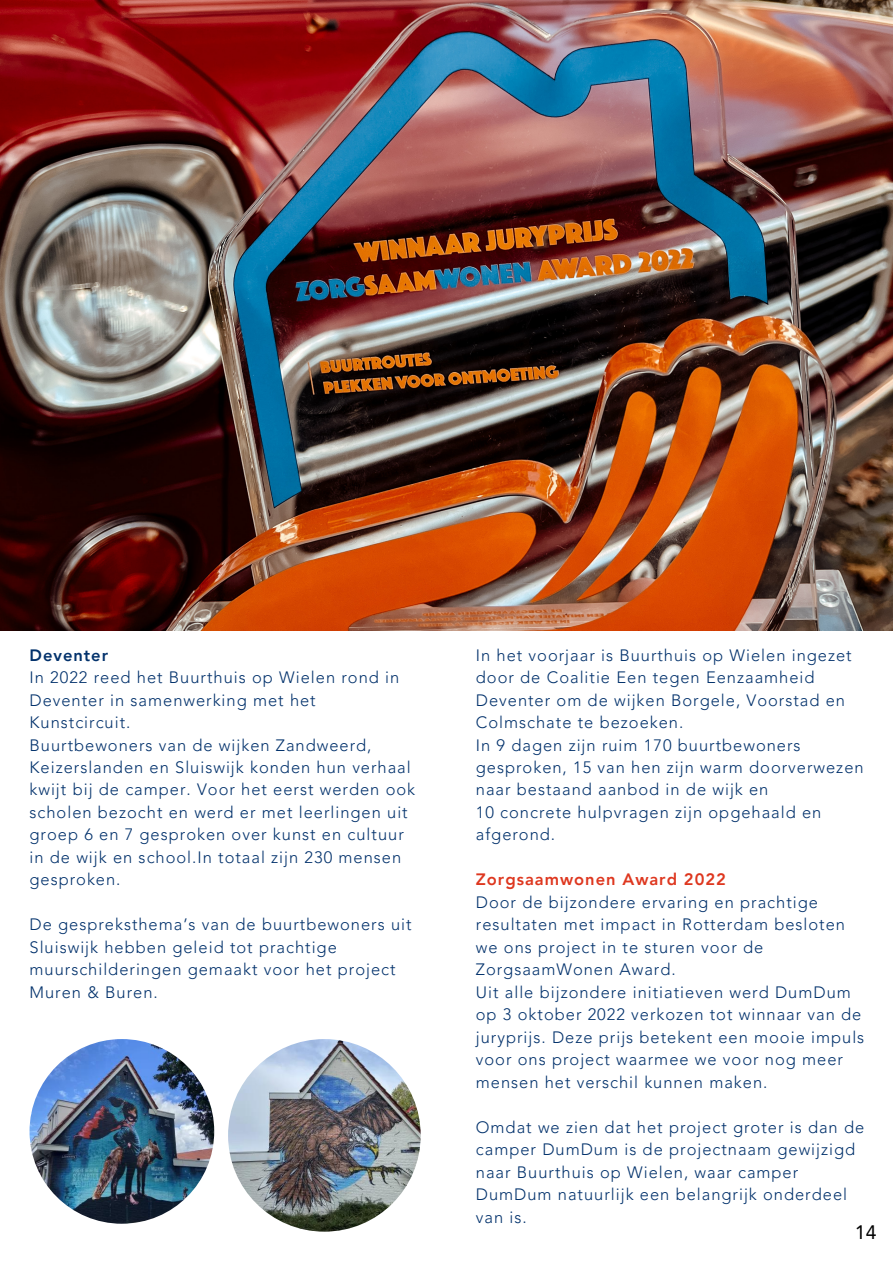
<style>
.page{position:relative;width:893px;height:1264px;background:#fff}
.page>*{position:absolute;margin:0;border:0;box-sizing:border-box;transform-origin:0 0}
.t1{font:19.5px "Avenir LT Pro";color:#000}
.t2{font:300 16.5px/22.5px "Avenir LT Pro";letter-spacing:.06em;color:#03326c}
.t3{font:800 16.5px "Avenir LT Pro";letter-spacing:.06em;color:#de371f}
.t4{font:800 16.5px "Avenir LT Pro";letter-spacing:.06em;color:#03326c}
</style>
<div class="page">
<img style="left:0;top:0;width:892px;height:630px">
<img style="left:30px;top:1039px;width:184px;height:184px;border-radius:50%">
<img style="left:228px;top:1039px;width:192px;height:192px;border-radius:50%">
<p class="t4" style="left:30px;top:648px;width:80px">Deventer</p>
<p class="t2" style="left:30px;top:667px;width:371px">In 2022 reed het Buurthuis op Wielen rond in<br>Deventer in samenwerking met het<br>Kunstcircuit.</p>
<p class="t2" style="left:30px;top:735px;width:387px">Buurtbewoners van de wijken Zandweerd, Keizerslanden en Sluiswijk konden hun verhaal kwijt bij de camper. Voor het eerst werden ook scholen bezocht en werd er met leerlingen uit groep 6 en 7 gesproken over kunst en cultuur in de wijk en school.In totaal zijn 230 mensen gesproken.</p>
<p class="t2" style="left:30px;top:915px;width:383px">De gespreksthema’s van de buurtbewoners uit Sluiswijk hebben geleid tot prachtige muurschilderingen gemaakt voor het project Muren &amp; Buren.</p>
<p class="t2" style="left:476px;top:645px;width:377px">In het voorjaar is Buurthuis op Wielen ingezet door de Coalitie Een tegen Eenzaamheid Deventer om de wijken Borgele, Voorstad en Colmschate te bezoeken.</p>
<p class="t2" style="left:476px;top:735px;width:389px">In 9 dagen zijn ruim 170 buurtbewoners gesproken, 15 van hen zijn warm doorverwezen naar bestaand aanbod in de wijk en</p>
<p class="t2" style="left:476px;top:802px;width:347px">10 concrete hulpvragen zijn opgehaald en afgerond.</p>
<p class="t3" style="left:476px;top:873px;width:251px">Zorgsaamwonen Award 2022</p>
<p class="t2" style="left:476px;top:892px;width:371px">Door de bijzondere ervaring en prachtige resultaten met impact in Rotterdam besloten we ons project in te sturen voor de ZorgsaamWonen Award.</p>
<p class="t2" style="left:476px;top:982px;width:390px">Uit alle bijzondere initiatieven werd DumDum op 3 oktober 2022 verkozen tot winnaar van de juryprijs. Deze prijs betekent een mooie impuls voor ons project waarmee we voor nog meer mensen het verschil kunnen maken.</p>
<p class="t2" style="left:476px;top:1117px;width:390px">Omdat we zien dat het project groter is dan de camper DumDum is de projectnaam gewijzigd naar Buurthuis op Wielen, waar camper DumDum natuurlijk een belangrijk onderdeel van is.</p>
<p class="t1" style="left:854px;top:1223px;width:23px">14</p>
</div>
